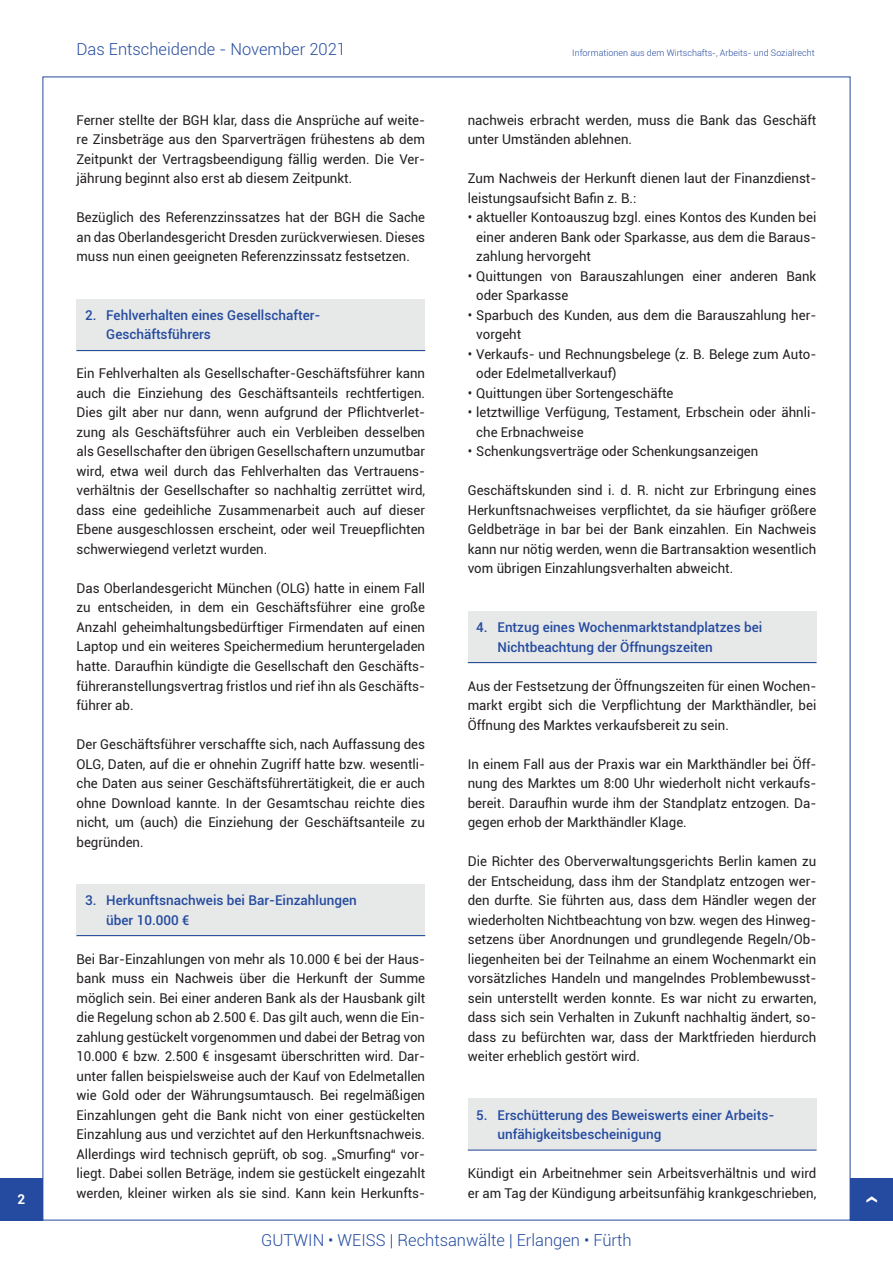
<style>
.page{position:relative;width:893px;height:1263px;background:#fff}
.page>*{position:absolute;margin:0;border:0;box-sizing:border-box;transform-origin:0 0}
.t1{font:700 27px "Roboto";color:#fff}
.t2{font:300 16.5px "Roboto";color:#244ba0}
.t3{font:13.5px/19.5px "Roboto";color:#231f20;text-align:justify}
.t4{font:500 13.5px/19.5px "Roboto";color:#244ba0}
.t5{font:700 13.5px "Roboto";color:#fff}
.t6{font:300 9px "Roboto";color:#244ba0}
</style>
<div class="page">
<div style="left:0;top:1178px;width:43px;height:42px;background:#244ba0"></div>
<div style="left:850px;top:1178px;width:43px;height:42px;background:#244ba0"></div>
<div style="left:77px;top:299px;width:348px;height:52px;background:#e7e8e8"></div>
<hr style="left:77px;top:350px;width:348px;height:1px;background:#244ba0">
<div style="left:77px;top:884px;width:348px;height:52px;background:#e7e8e8"></div>
<hr style="left:77px;top:935px;width:348px;height:1px;background:#244ba0">
<div style="left:468px;top:611px;width:348px;height:52px;background:#e7e8e8"></div>
<hr style="left:468px;top:662px;width:348px;height:1px;background:#244ba0">
<div style="left:468px;top:1099px;width:348px;height:52px;background:#e7e8e8"></div>
<hr style="left:468px;top:1150px;width:348px;height:1px;background:#244ba0">
<p class="t2" style="left:77px;top:38px;width:271px">Das Entscheidende - November 2021</p>
<p class="t6" style="left:572px;top:46px;width:244px">Informationen aus dem Wirtschafts-, Arbeits- und Sozialrecht</p>
<p class="t3" style="left:77px;top:110px;width:350px">Ferner stellte der BGH klar, dass die Ansprüche auf weite&shy;re Zinsbeträge aus den Sparverträgen frühestens ab dem Zeitpunkt der Vertragsbeendigung fällig werden. Die Ver&shy;jährung beginnt also erst ab diesem Zeitpunkt.</p>
<p class="t3" style="left:77px;top:207px;width:350px">Bezüglich des Referenzzinssatzes hat der BGH die Sache an das Oberlandesgericht Dresden zurückverwiesen. Dieses muss nun einen geeigneten Referenzzinssatz festsetzen.</p>
<p class="t3" style="left:468px;top:110px;width:350px">nachweis erbracht werden, muss die Bank das Geschäft unter Umständen ablehnen.</p>
<p class="t3" style="left:468px;top:168px;width:350px">Zum Nachweis der Herkunft dienen laut der Finanzdienst&shy;leistungsaufsicht Bafin z. B.:</p>
<p class="t3" style="left:476px;top:207px;width:342px;text-indent:-9px">• aktueller Kontoauszug bzgl. eines Kontos des Kunden bei einer anderen Bank oder Sparkasse, aus dem die Baraus&shy;zahlung hervorgeht</p>
<p class="t3" style="left:476px;top:266px;width:342px;text-indent:-9px">• Quittungen von Barauszahlungen einer anderen Bank oder Sparkasse</p>
<p class="t3" style="left:476px;top:305px;width:342px;text-indent:-9px">• Sparbuch des Kunden, aus dem die Barauszahlung her&shy;vorgeht</p>
<p class="t3" style="left:476px;top:344px;width:342px;text-indent:-9px">• Verkaufs- und Rechnungsbelege (z. B. Belege zum Auto&shy;oder Edelmetallverkauf)</p>
<p class="t3" style="left:468px;top:383px;width:207px">• Quittungen über Sortengeschäfte</p>
<p class="t3" style="left:476px;top:402px;width:342px;text-indent:-9px">• letztwillige Verfügung, Testament, Erbschein oder ähnli&shy;che Erbnachweise</p>
<p class="t3" style="left:468px;top:441px;width:292px">• Schenkungsverträge oder Schenkungsanzeigen</p>
<p class="t3" style="left:468px;top:480px;width:350px">Geschäftskunden sind i. d. R. nicht zur Erbringung eines Herkunftsnachweises verpflichtet, da sie häufiger größere Geldbeträge in bar bei der Bank einzahlen. Ein Nachweis kann nur nötig werden, wenn die Bartransaktion wesentlich vom übrigen Einzahlungsverhalten abweicht.</p>
<p class="t4" style="left:106px;top:305px;width:216px;text-indent:-21px">2. Fehlverhalten eines Gesellschafter-<br>Geschäftsführers</p>
<p class="t3" style="left:77px;top:363px;width:350px">Ein Fehlverhalten als Gesellschafter-Geschäftsführer kann auch die Einziehung des Geschäftsanteils rechtfertigen.<br>Dies gilt aber nur dann, wenn aufgrund der Pflichtverlet&shy;zung als Geschäftsführer auch ein Verbleiben desselben als Gesellschafter den übrigen Gesellschaftern unzumutbar wird, etwa weil durch das Fehlverhalten das Vertrauens&shy;verhältnis der Gesellschafter so nachhaltig zerrüttet wird, dass eine gedeihliche Zusammenarbeit auch auf dieser Ebene ausgeschlossen erscheint, oder weil Treuepflichten schwerwiegend verletzt wurden.</p>
<p class="t3" style="left:77px;top:578px;width:350px">Das Oberlandesgericht München (OLG) hatte in einem Fall zu entscheiden, in dem ein Geschäftsführer eine große Anzahl geheimhaltungsbedürftiger Firmendaten auf einen Laptop und ein weiteres Speichermedium heruntergeladen hatte. Daraufhin kündigte die Gesellschaft den Geschäfts&shy;führeranstellungsvertrag fristlos und rief ihn als Geschäfts&shy;führer ab.</p>
<p class="t3" style="left:77px;top:734px;width:350px">Der Geschäftsführer verschaffte sich, nach Auffassung des OLG, Daten, auf die er ohnehin Zugriff hatte bzw. wesentli&shy;che Daten aus seiner Geschäftsführertätigkeit, die er auch ohne Download kannte. In der Gesamtschau reichte dies nicht, um (auch) die Einziehung der Geschäftsanteile zu begründen.</p>
<p class="t4" style="left:497px;top:617px;width:266px;text-indent:-21px">4. Entzug eines Wochenmarktstandplatzes bei<br>Nichtbeachtung der Öffnungszeiten</p>
<p class="t3" style="left:468px;top:675px;width:350px">Aus der Festsetzung der Öffnungszeiten für einen Wochen&shy;markt ergibt sich die Verpflichtung der Markthändler, bei Öffnung des Marktes verkaufsbereit zu sein.</p>
<p class="t3" style="left:468px;top:753px;width:350px">In einem Fall aus der Praxis war ein Markthändler bei Öff&shy;nung des Marktes um 8:00 Uhr wiederholt nicht verkaufs&shy;bereit. Daraufhin wurde ihm der Standplatz entzogen. Da&shy;gegen erhob der Markthändler Klage.</p>
<p class="t3" style="left:468px;top:851px;width:350px">Die Richter des Oberverwaltungsgerichts Berlin kamen zu der Entscheidung, dass ihm der Standplatz entzogen wer&shy;den durfte. Sie führten aus, dass dem Händler wegen der wiederholten Nichtbeachtung von bzw. wegen des Hinweg&shy;setzens über Anordnungen und grundlegende Regeln/Ob&shy;liegenheiten bei der Teilnahme an einem Wochenmarkt ein vorsätzliches Handeln und mangelndes Problembewusst&shy;sein unterstellt werden konnte. Es war nicht zu erwarten, dass sich sein Verhalten in Zukunft nachhaltig ändert, so&shy;dass zu befürchten war, dass der Marktfrieden hierdurch weiter erheblich gestört wird.</p>
<p class="t4" style="left:106px;top:890px;width:252px;text-indent:-21px">3. Herkunftsnachweis bei Bar-Einzahlungen über 10.000 €</p>
<p class="t3" style="left:77px;top:948px;width:350px">Bei Bar-Einzahlungen von mehr als 10.000 € bei der Haus&shy;bank muss ein Nachweis über die Herkunft der Summe möglich sein. Bei einer anderen Bank als der Hausbank gilt die Regelung schon ab 2.500 €. Das gilt auch, wenn die Ein&shy;zahlung gestückelt vorgenommen und dabei der Betrag von 10.000 € bzw. 2.500 € insgesamt überschritten wird. Dar&shy;unter fallen beispielsweise auch der Kauf von Edelmetallen wie Gold oder der Währungsumtausch. Bei regelmäßigen Einzahlungen geht die Bank nicht von einer gestückelten Einzahlung aus und verzichtet auf den Herkunftsnachweis.<br>Allerdings wird technisch geprüft, ob sog. „Smurfing“ vor&shy;liegt. Dabei sollen Beträge, indem sie gestückelt eingezahlt werden, kleiner wirken als sie sind. Kann kein Herkunfts-</p>
<p class="t4" style="left:497px;top:1104px;width:278px;text-indent:-21px">5. Erschütterung des Beweiswerts einer Arbeits&shy;unfähigkeitsbescheinigung</p>
<p class="t3" style="left:468px;top:1163px;width:350px">Kündigt ein Arbeitnehmer sein Arbeitsverhältnis und wird er am Tag der Kündigung arbeitsunfähig krankgeschrieben,</p>
<p class="t5" style="left:17px;top:1190px;width:9px">2</p>
<h1 class="t1" style="left:893px;top:1195px;width:10px;rotate:90deg">‹</h1>
<p class="t2" style="left:261px;top:1228px;width:372px">GUTWIN • WEISS | Rechtsanwälte | Erlangen • Fürth</p>
</div>
